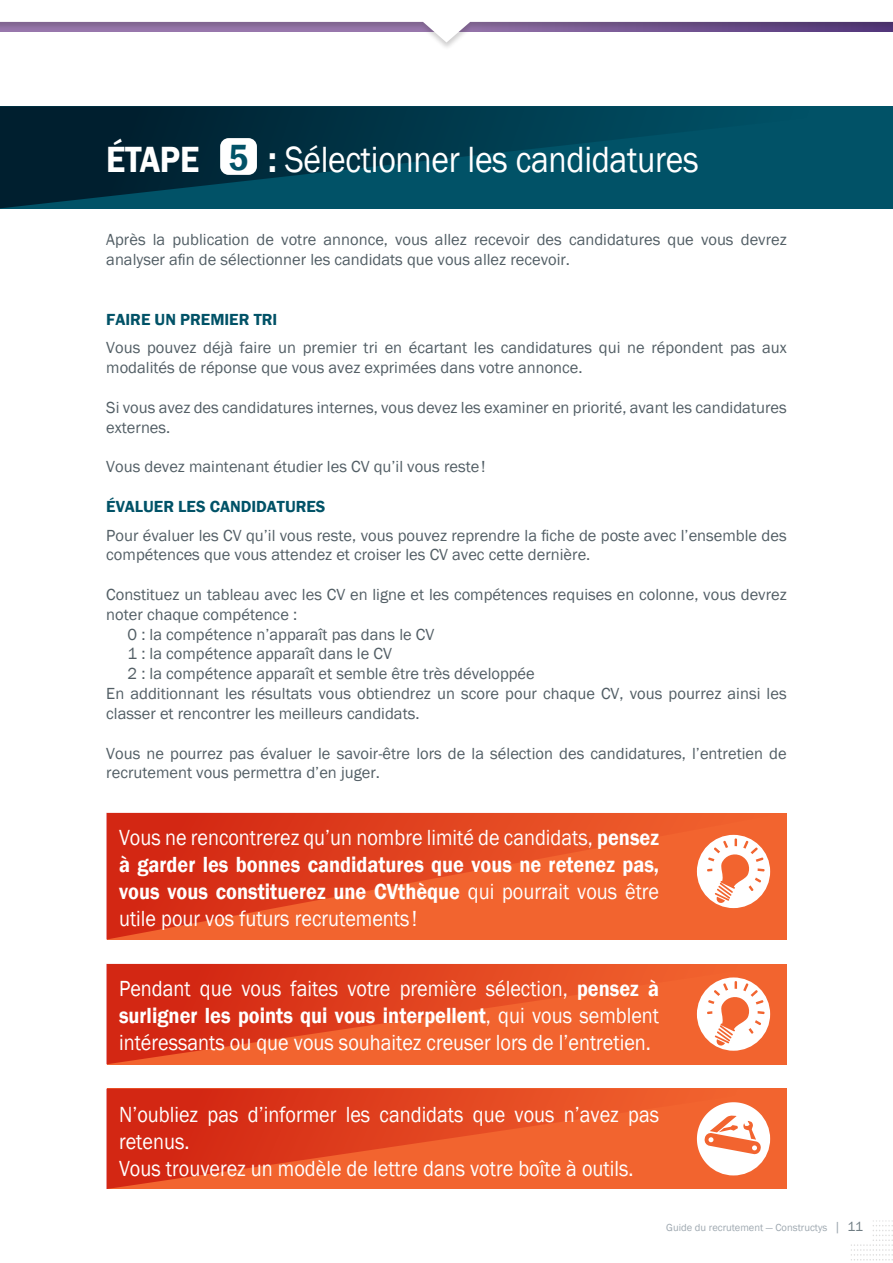
<style>
.page{position:relative;width:893px;height:1263px;background:#fff}
.page>*{position:absolute;margin:0;border:0;box-sizing:border-box;transform-origin:0 0}
.t1{font:37.5px "Franklin Gothic";letter-spacing:-.01em;color:#fff;scale:.9 1}
.t2{font:22.5px/27px "Franklin Gothic";color:#fff;text-align:justify;scale:.9 1}
.t3{font:16.5px/19.8px "Franklin Gothic";color:#525e65}
.t4{font:600 16.5px "Franklin Gothic";color:#015267}
.t5{font:10.5px "Franklin Gothic";color:#9ea8b0}
.s1{font-weight:600}
.s2{font-weight:600;color:#015267}
.s3{font-size:13.5px}
.s4{font-size:13.5px;color:#6f7c83}
</style>
<div class="page">
<svg style="left:851px;top:1220px;width:42px;height:41px"></svg>
<div style="left:581px;top:1211px;width:291px;height:31px;background:#fff"></div>
<svg style="left:0;top:21px;width:893px;height:22px"></svg>
<svg style="left:106px;top:813px;width:681px;height:126px;background:#e64d24"></svg>
<svg style="left:697px;top:835px;width:73px;height:73px"></svg>
<svg style="left:106px;top:964px;width:681px;height:100px;background:#e64d24"></svg>
<svg style="left:697px;top:977px;width:73px;height:74px"></svg>
<svg style="left:106px;top:1089px;width:681px;height:100px;background:#e64d24"></svg>
<svg style="left:697px;top:1102px;width:73px;height:73px"></svg>
<svg style="left:0;top:106px;width:893px;height:102px;background:#004053"></svg>
<div style="left:220px;top:138px;width:37px;height:37px;background:#fff;border-radius:9px"></div>
<p class="t1" style="left:106px;top:136px;width:660px"><span class="s1">ÉTAPE</span> <span class="s2">5</span> <span class="s1">:</span> Sélectionner les candidatures</p>
<p class="t3" style="left:106px;top:230px;width:682px">Après la publication de votre annonce, vous allez recevoir des candidatures que vous devrez analyser afin de sélectionner les candidats que vous allez recevoir.</p>
<p class="t4" style="left:106px;top:309px;width:173px">FAIRE UN PREMIER TRI</p>
<p class="t3" style="left:106px;top:338px;width:682px">Vous pouvez déjà faire un premier tri en écartant les candidatures qui ne répondent pas aux modalités de réponse que vous avez exprimées dans votre annonce.</p>
<p class="t3" style="left:106px;top:398px;width:682px">Si vous avez des candidatures internes, vous devez les examiner en priorité, avant les candidatures externes.</p>
<p class="t3" style="left:106px;top:457px;width:381px">Vous devez maintenant étudier les CV qu’il vous reste!</p>
<p class="t4" style="left:106px;top:496px;width:221px">ÉVALUER LES CANDIDATURES</p>
<p class="t3" style="left:106px;top:526px;width:682px">Pour évaluer les CV qu’il vous reste, vous pouvez reprendre la fiche de poste avec l’ensemble des compétences que vous attendez et croiser les CV avec cette dernière.</p>
<p class="t3" style="left:106px;top:585px;width:682px">Constituez un tableau avec les CV en ligne et les compétences requises en colonne, vous devrez noter chaque compétence :</p>
<p class="t3" style="left:128px;top:625px;width:308px">0 : la compétence n’apparaît pas dans le CV</p>
<p class="t3" style="left:128px;top:644px;width:266px">1 : la compétence apparaît dans le CV</p>
<p class="t3" style="left:128px;top:664px;width:409px">2 : la compétence apparaît et semble être très développée</p>
<p class="t3" style="left:106px;top:684px;width:682px">En additionnant les résultats vous obtiendrez un score pour chaque CV, vous pourrez ainsi les classer et rencontrer les meilleurs candidats.</p>
<p class="t3" style="left:106px;top:743px;width:682px">Vous ne pourrez pas évaluer le savoir-être lors de la sélection des candidatures, l’entretien de recrutement vous permettra d’en juger.</p>
<p class="t2" style="left:119px;top:824px;width:602px">Vous ne rencontrerez qu’un nombre limité de candidats, <span class="s1">pensez à garder les bonnes candidatures que vous ne retenez pas, vous vous constituerez une CVthèque</span> qui pourrait vous être utile pour vos futurs recrutements !</p>
<p class="t2" style="left:119px;top:976px;width:602px">Pendant que vous faites votre première sélection, <span class="s1">pensez à surligner les points qui vous interpellent</span>, qui vous semblent intéressants ou que vous souhaitez creuser lors de l’entretien.</p>
<p class="t2" style="left:119px;top:1102px;width:602px">N’oubliez pas d’informer les candidats que vous n’avez pas retenus.</p>
<p class="t2" style="left:119px;top:1156px;width:573px">Vous trouverez un modèle de lettre dans votre boîte à outils.</p>
<p class="t5" style="left:666px;top:1221px;width:198px">Guide du recrutement — Constructys <span class="s3">|</span> <span class="s4">11</span></p>
</div>
